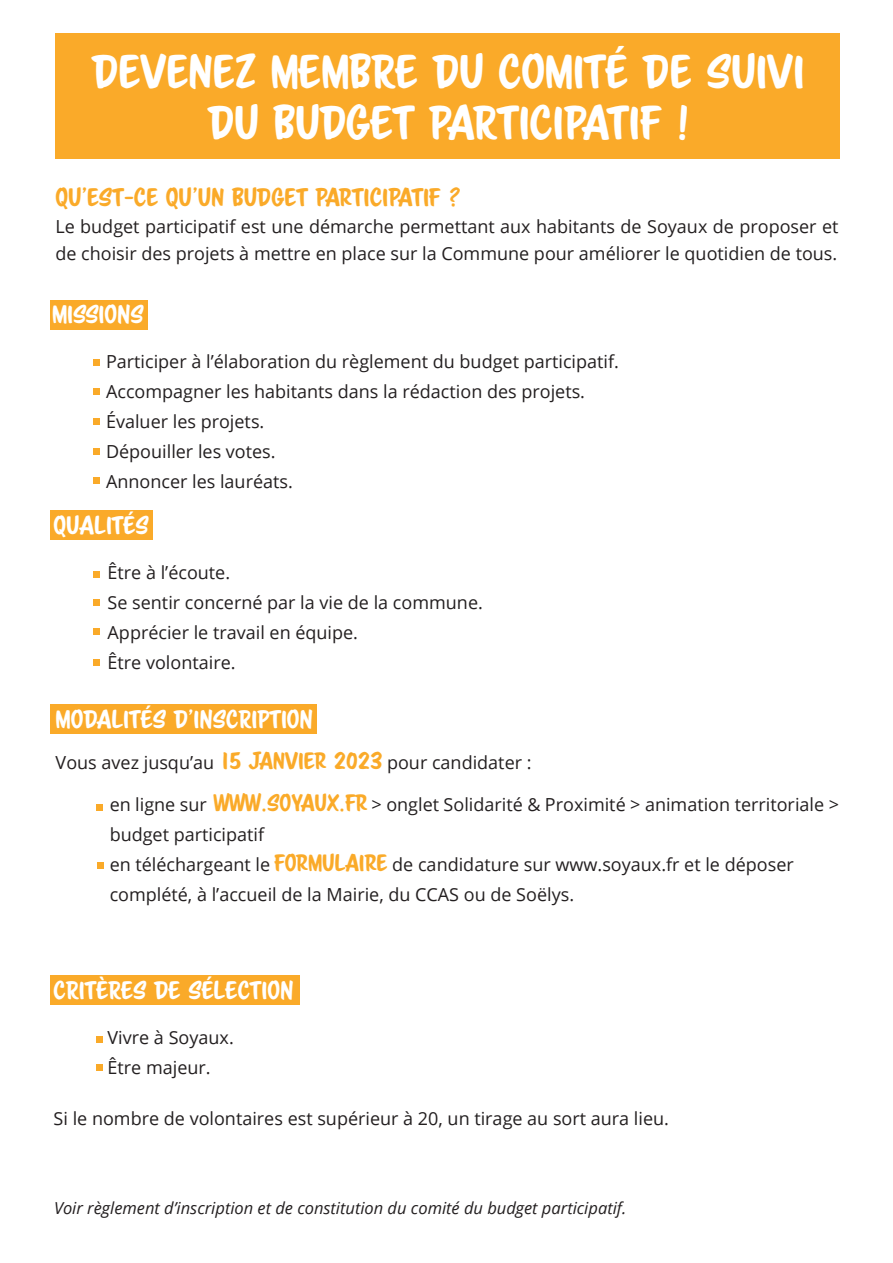
<style>
.page{position:relative;width:893px;height:1263px;background:#fff}
.page>*{position:absolute;margin:0;border:0;box-sizing:border-box;transform-origin:0 0}
.t1{font:42px "Scriptorama Markdown JF";color:#fff}
.t2{font:22.5px "Scriptorama Markdown JF";color:#fff}
.t3{font:22.5px "Scriptorama Markdown JF";color:#faaa29}
.t4{font:18px/27px "Open Sans";color:#231f20}
.t5{font:italic 16.5px "Open Sans";color:#231f20}
.s1{font-family:"Scriptorama Markdown JF";font-size:21px;color:#faaa29}
</style>
<div class="page">
<div style="left:55px;top:33px;width:785px;height:126px;background:#faaa29"></div>
<div style="left:50px;top:704px;width:267px;height:30px;background:#faaa29"></div>
<div style="left:50px;top:510px;width:103px;height:29px;background:#faaa29"></div>
<div style="left:50px;top:300px;width:97px;height:30px;background:#faaa29"></div>
<svg style="left:93px;top:359px;width:6px;height:6px"></svg>
<div style="left:93px;top:388px;width:6px;height:7px;background:#faaa29"></div>
<div style="left:93px;top:418px;width:6px;height:7px;background:#faaa29"></div>
<div style="left:93px;top:448px;width:6px;height:7px;background:#faaa29"></div>
<div style="left:93px;top:477px;width:6px;height:7px;background:#faaa29"></div>
<div style="left:93px;top:571px;width:6px;height:7px;background:#faaa29"></div>
<div style="left:93px;top:599px;width:6px;height:7px;background:#faaa29"></div>
<div style="left:93px;top:628px;width:6px;height:7px;background:#faaa29"></div>
<div style="left:93px;top:659px;width:6px;height:7px;background:#faaa29"></div>
<div style="left:50px;top:975px;width:249px;height:29px;background:#faaa29"></div>
<div style="left:96px;top:1036px;width:7px;height:7px;background:#faaa29"></div>
<div style="left:96px;top:1064px;width:7px;height:7px;background:#faaa29"></div>
<svg style="left:96px;top:804px;width:6px;height:6px"></svg>
<div style="left:97px;top:862px;width:7px;height:7px;background:#faaa29"></div>
<p class="t1" style="left:92px;top:44px;width:714px">DEVENEZ MEMBRE DU COMITÉ DE SUIVI</p>
<p class="t1" style="left:208px;top:95px;width:482px">DU BUDGET PARTICIPATIF !</p>
<p class="t3" style="left:55px;top:182px;width:407px">QU’EST-CE QU’UN BUDGET PARTICIPATIF ?</p>
<p class="t4" style="left:55px;top:212px;width:785px">Le budget participatif est une démarche permettant aux habitants de Soyaux de proposer et de choisir des projets à mettre en place sur la Commune pour améliorer le quotidien de tous.</p>
<p class="t2" style="left:52px;top:300px;width:93px">MISSIONS</p>
<p class="t4" style="left:106px;top:348px;width:514px">Participer à l’élaboration du règlement du budget participatif.</p>
<p class="t4" style="left:106px;top:378px;width:481px">Accompagner les habitants dans la rédaction des projets.</p>
<p class="t4" style="left:106px;top:408px;width:160px">Évaluer les projets.</p>
<p class="t4" style="left:106px;top:438px;width:171px">Dépouiller les votes.</p>
<p class="t4" style="left:106px;top:468px;width:188px">Annoncer les lauréats.</p>
<p class="t2" style="left:54px;top:511px;width:96px">QUALITÉS</p>
<p class="t4" style="left:108px;top:559px;width:124px">Être à l’écoute.</p>
<p class="t4" style="left:108px;top:589px;width:377px">Se sentir concerné par la vie de la commune.</p>
<p class="t4" style="left:108px;top:619px;width:252px">Apprécier le travail en équipe.</p>
<p class="t4" style="left:108px;top:649px;width:129px">Être volontaire.</p>
<p class="t2" style="left:56px;top:705px;width:259px">MODALITÉS D’INSCRIPTION</p>
<p class="t4" style="left:56px;top:748px;width:477px">Vous avez jusqu’au <span class="s1">15 JANVIER 2023</span> pour candidater :</p>
<p class="t4" style="left:110px;top:790px;width:731px">en ligne sur <span class="s1">WWW.SOYAUX.FR</span> &gt; onglet Solidarité &amp; Proximité &gt; animation territoriale &gt;</p>
<p class="t4" style="left:110px;top:820px;width:156px">budget participatif</p>
<p class="t4" style="left:110px;top:850px;width:686px">en téléchargeant le <span class="s1">FORMULAIRE</span> de candidature sur www.soyaux.fr et le déposer</p>
<p class="t4" style="left:110px;top:880px;width:466px">complété, à l’accueil de la Mairie, du CCAS ou de Soëlys.</p>
<p class="t2" style="left:54px;top:976px;width:241px">CRITÈRES DE SÉLECTION</p>
<p class="t4" style="left:108px;top:1023px;width:128px">Vivre à Soyaux.</p>
<p class="t4" style="left:108px;top:1053px;width:105px">Être majeur.</p>
<p class="t4" style="left:54px;top:1104px;width:617px">Si le nombre de volontaires est supérieur à 20, un tirage au sort aura lieu.</p>
<p class="t5" style="left:54px;top:1197px;width:574px">Voir règlement d’inscription et de constitution du comité du budget participatif.</p>
</div>
